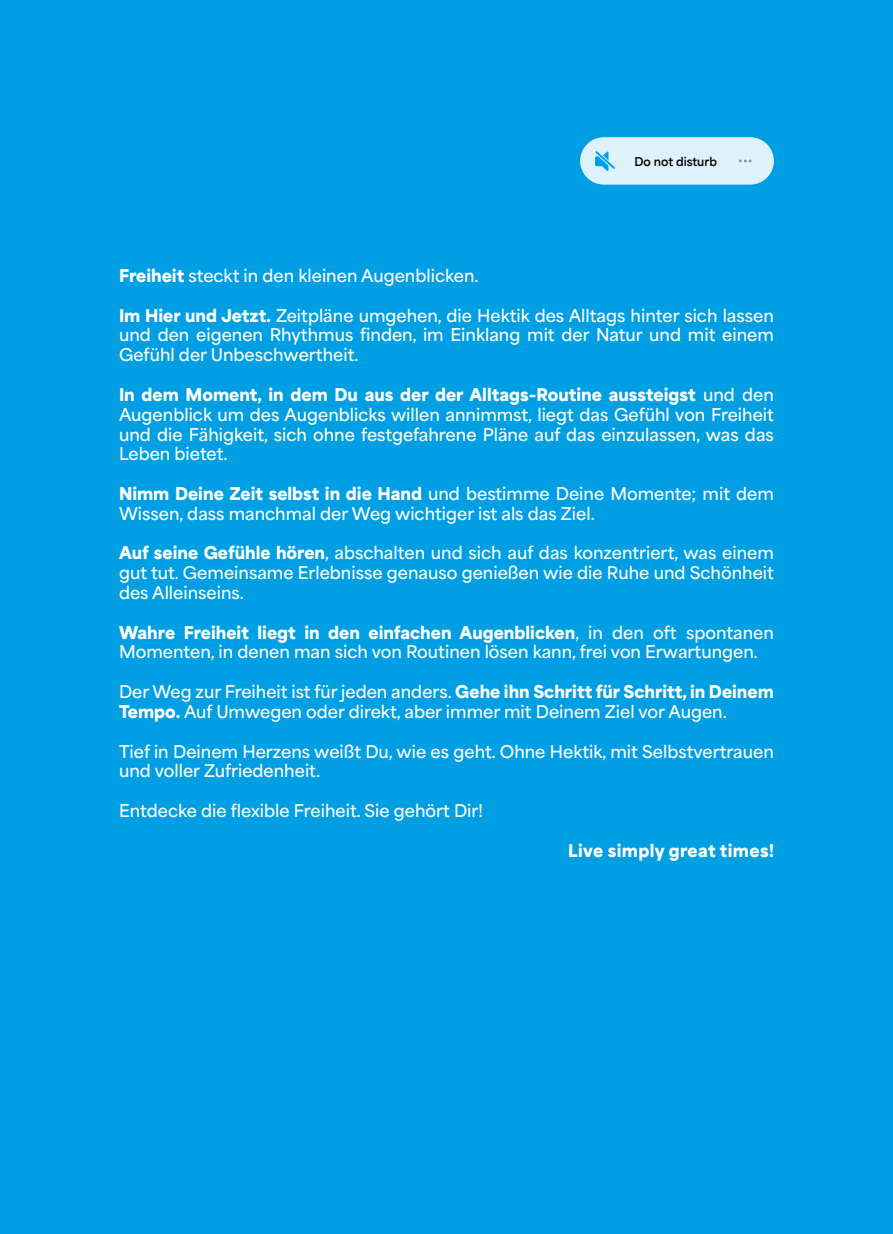
<style>
.page{position:relative;width:893px;height:1234px;background:#fff}
.page>*{position:absolute;margin:0;border:0;box-sizing:border-box;transform-origin:0 0}
.t1{font:600 16.5px/19.8px "Area Normal";color:#fff}
.t2{font:900 16.5px "Area Normal";letter-spacing:.02em;color:#fff}
.t3{font:700 11.4px "Area Normal";color:#000}
.s1{font-weight:900}
</style>
<div class="page">
<div style="left:0;top:0;width:893px;height:1233px;background:#009fe3"></div>
<div style="left:580px;top:137px;width:194px;height:48px;background:#ddf2fb;border-radius:24px"></div>
<svg style="left:739px;top:159px;width:13px;height:3px"></svg>
<svg style="left:595px;top:151px;width:20px;height:20px"></svg>
<p class="t3" style="left:634px;top:151px;width:84px">Do not disturb</p>
<p class="t1" style="left:119px;top:264px;width:361px"><span class="s1">Freiheit</span> steckt in den kleinen Augenblicken.</p>
<p class="t1" style="left:119px;top:303px;width:656px;text-align:justify"><span class="s1">Im Hier und Jetzt.</span> Zeitpläne umgehen, die Hektik des Alltags hinter sich lassen und den eigenen Rhythmus finden, im Einklang mit der Natur und mit einem Gefühl der Unbeschwertheit.</p>
<p class="t1" style="left:119px;top:382px;width:656px;text-align:justify"><span class="s1">In dem Moment, in dem Du aus der der Alltags-Routine aussteigst</span> und den Augenblick um des Augenblicks willen annimmst, liegt das Gefühl von Freiheit und die Fähigkeit, sich ohne festgefahrene Pläne auf das einzulassen, was das Leben bietet.</p>
<p class="t1" style="left:119px;top:481px;width:656px"><span class="s1">Nimm Deine Zeit selbst in die Hand</span> und bestimme Deine Momente; mit dem<br>Wissen, dass manchmal der Weg wichtiger ist als das Ziel.</p>
<p class="t1" style="left:119px;top:541px;width:656px;text-align:justify"><span class="s1">Auf seine Gefühle hören</span>, abschalten und sich auf das konzentriert, was einem gut tut. Gemeinsame Erlebnisse genauso genießen wie die Ruhe und Schönheit des Alleinseins.</p>
<p class="t1" style="left:119px;top:620px;width:656px"><span class="s1">Wahre Freiheit liegt in den einfachen Augenblicken</span>, in den oft spontanen<br>Momenten, in denen man sich von Routinen lösen kann, frei von Erwartungen.</p>
<p class="t1" style="left:119px;top:679px;width:656px">Der Weg zur Freiheit ist für jeden anders. <span class="s1">Gehe ihn Schritt für Schritt, in Deinem<br>Tempo.</span> Auf Umwegen oder direkt, aber immer mit Deinem Ziel vor Augen.</p>
<p class="t1" style="left:119px;top:739px;width:656px">Tief in Deinem Herzens weißt Du, wie es geht. Ohne Hektik, mit Selbstvertrauen und voller Zufriedenheit.</p>
<p class="t1" style="left:119px;top:798px;width:365px">Entdecke die flexible Freiheit. Sie gehört Dir!</p>
<p class="t2" style="left:568px;top:835px;width:207px">Live simply great times!</p>
</div>
